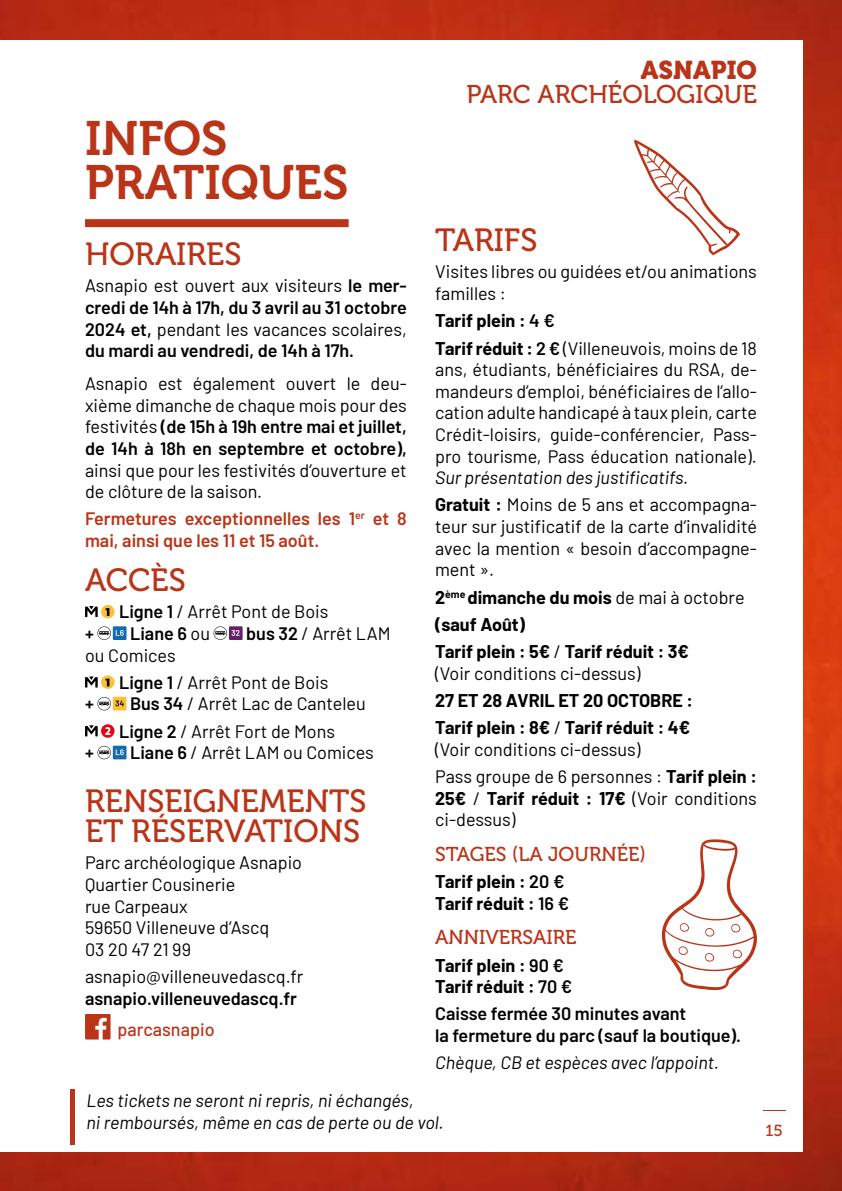
<style>
.page{position:relative;width:842px;height:1191px;background:#fff}
.page>*{position:absolute;margin:0;border:0;box-sizing:border-box;transform-origin:0 0}
.t1{font:48px/44px "Museo 700";color:#ba3418}
.t2{font:32px/30px "Museo 500";color:#ba3418}
.t3{font:25.6px "Museo 500";color:#ba3418}
.t4{font:25.6px "Museo 900";color:#ba3418}
.t5{font:20px "Museo 500";color:#ba3418}
.t6{font:18px/21.6px "Barlow";color:#000}
.t7{font:600 18px/21.6px "Barlow";color:#000;text-align:justify}
.t8{font:700 18px/27.2px "Barlow";color:#000}
.t9{font:italic 18px/27.2px "Barlow";color:#000}
.t10{font:600 18px/21.6px "Barlow";color:#ba3418}
.t11{font:500 18px "Barlow";color:#ba3418}
.t12{font:16px "Museo 500";color:#ba3418}
.s1{font-weight:600}
.s2{font-weight:400}
.s3{font-weight:700;font-style:normal}
.s4{font-style:normal}
.s5{font-weight:700}
</style>
<div class="page">
<img style="left:0;top:0;width:842px;height:1191px">
<div style="left:0;top:40px;width:802px;height:1111px;background:#fff"></div>
<div style="left:85px;top:219px;width:264px;height:8px;background:#ba3418"></div>
<svg style="left:85px;top:606px;width:13px;height:11px"></svg>
<svg style="left:101px;top:605px;width:14px;height:13px"></svg>
<svg style="left:105px;top:608px;width:4px;height:8px"></svg>
<div style="left:113px;top:626px;width:13px;height:14px;background:#146ab1"></div>
<svg style="left:97px;top:626px;width:27px;height:14px"></svg>
<div style="left:229px;top:626px;width:14px;height:14px;background:#632265"></div>
<svg style="left:214px;top:626px;width:26px;height:14px"></svg>
<svg style="left:85px;top:676px;width:13px;height:11px"></svg>
<svg style="left:101px;top:675px;width:14px;height:14px"></svg>
<svg style="left:105px;top:678px;width:4px;height:8px"></svg>
<div style="left:113px;top:697px;width:13px;height:13px;background:#fcc137"></div>
<svg style="left:97px;top:697px;width:27px;height:13px"></svg>
<svg style="left:101px;top:724px;width:14px;height:13px"></svg>
<svg style="left:105px;top:727px;width:5px;height:8px"></svg>
<svg style="left:85px;top:725px;width:13px;height:11px"></svg>
<div style="left:113px;top:745px;width:13px;height:14px;background:#146ab1"></div>
<svg style="left:97px;top:746px;width:27px;height:13px"></svg>
<svg style="left:85px;top:1014px;width:26px;height:25px"></svg>
<svg style="left:634px;top:140px;width:106px;height:115px"></svg>
<svg style="left:661px;top:839px;width:96px;height:151px"></svg>
<hr style="left:71px;top:1089px;width:4px;height:55px;background:#ba3418">
<h1 class="t1" style="left:85px;top:117px;width:265px">INFOS<br>PRATIQUES</h1>
<h3 class="t4" style="left:641px;top:56px;width:117px">ASNAPIO</h3>
<h3 class="t3" style="left:466px;top:80px;width:292px">PARC ARCHÉOLOGIQUE</h3>
<h2 class="t2" style="left:435px;top:226px;width:104px">TARIFS</h2>
<p class="t6" style="left:435px;top:260px;width:323px">Visites libres ou guidées et/ou animations familles :</p>
<p class="t8" style="left:435px;top:306px;width:323px">Tarif plein : <span class="s1">4 €<br></span>Tarif réduit : <span class="s1">2 €</span> <span class="s2">(Villeneuvois, moins de 18</span></p>
<p class="t6" style="left:435px;top:357px;width:323px;text-align:justify">ans, étudiants, bénéficiaires du RSA, de&shy;mandeurs d’emploi, bénéficiaires de l’allo&shy;cation adulte handicapé à taux plein, carte Crédit-loisirs, guide-conférencier, Pass&shy;pro tourisme, Pass éducation nationale).</p>
<p class="t9" style="left:435px;top:463px;width:323px">Sur présentation des justificatifs.<br><span class="s3">Gratuit :</span> <span class="s4">Moins de 5 ans et accompagna-</span></p>
<p class="t6" style="left:435px;top:514px;width:323px;text-align:justify">teur sur justificatif de la carte d’invalidité avec la mention « besoin d’accompagne&shy;ment ».</p>
<p class="t8" style="left:435px;top:582px;width:311px">2<sup>ème</sup> dimanche du mois <span class="s2">de mai à octobre </span>(sauf Août)<br>Tarif plein : 5€ <span class="s2">/</span> Tarif réduit : 3€</p>
<p class="t6" style="left:435px;top:661px;width:207px">(Voir conditions ci-dessus)</p>
<p class="t8" style="left:435px;top:685px;width:259px">27 ET 28 AVRIL ET 20 OCTOBRE :<br>Tarif plein : 8€ <span class="s2">/</span> Tarif réduit : 4€</p>
<p class="t6" style="left:435px;top:734px;width:323px;line-height:27.2px">(Voir conditions ci-dessus)<br>Pass groupe de 6 personnes : <span class="s5">Tarif plein :</span></p>
<p class="t6" style="left:435px;top:786px;width:323px"><span class="s5">25€</span> / <span class="s5">Tarif réduit : 17€</span> (Voir conditions ci-dessus)</p>
<p class="t5" style="left:435px;top:843px;width:212px">STAGES (LA JOURNÉE)</p>
<p class="t8" style="left:435px;top:869px;width:135px;line-height:21.6px">Tarif plein : <span class="s1">20 €<br></span>Tarif réduit : <span class="s1">16 €</span></p>
<p class="t5" style="left:435px;top:926px;width:143px">ANNIVERSAIRE</p>
<p class="t8" style="left:435px;top:953px;width:139px;line-height:21.6px">Tarif plein : <span class="s1">90 €<br></span>Tarif réduit : <span class="s1">70 €</span></p>
<p class="t7" style="left:435px;top:1001px;width:308px">Caisse fermée 30 minutes avant<br>la fermeture du parc (sauf la boutique).</p>
<p class="t9" style="left:435px;top:1047px;width:285px">Chèque, CB et espèces avec l’appoint.</p>
<p class="t9" style="left:87px;top:1088px;width:359px;line-height:21.6px">Les tickets ne seront ni repris, ni échangés,<br>ni remboursés, même en cas de perte ou de vol.</p>
<h2 class="t2" style="left:85px;top:239px;width:158px">HORAIRES</h2>
<p class="t7" style="left:85px;top:273px;width:323px"><span class="s2">Asnapio est ouvert aux visiteurs</span> le mer&shy;credi de 14h à 17h, du 3 avril au 31 octobre 2024 et, <span class="s2">pendant les vacances scolaires, </span>du mardi au vendredi, de 14h à 17h.</p>
<p class="t6" style="left:85px;top:371px;width:323px;text-align:justify">Asnapio est également ouvert le deu&shy;xième dimanche de chaque mois pour des festivités <span class="s1">(de 15h à 19h entre mai et juillet, de 14h à 18h en septembre et octobre),</span></p>
<p class="t6" style="left:85px;top:458px;width:323px">ainsi que pour les festivités d’ouverture et de clôture de la saison.</p>
<p class="t10" style="left:85px;top:507px;width:323px">Fermetures exceptionnelles les 1<sup>er</sup> et 8 mai, ainsi que les 11 et 15 août.</p>
<h2 class="t2" style="left:85px;top:565px;width:102px">ACCÈS</h2>
<p class="t6" style="left:119px;top:599px;width:211px"><span class="s1">Ligne 1</span> / Arrêt Pont de Bois</p>
<p class="t7" style="left:85px;top:621px;width:10px">+</p>
<p class="t7" style="left:130px;top:621px;width:81px">Liane 6 <span class="s2">ou</span></p>
<p class="t6" style="left:246px;top:621px;width:146px"><span class="s1">bus 32</span> / Arrêt LAM</p>
<p class="t6" style="left:119px;top:640px;width:211px;line-height:27.2px;text-indent:-34px">ou Comices<br><span class="s1">Ligne 1</span> / Arrêt Pont de Bois</p>
<p class="t7" style="left:85px;top:692px;width:10px">+</p>
<p class="t6" style="left:119px;top:689px;width:248px;line-height:27.2px;text-indent:11px"><span class="s1">Bus 34</span> / Arrêt Lac de Canteleu<br><span class="s1">Ligne 2</span> / Arrêt Fort de Mons</p>
<p class="t7" style="left:85px;top:740px;width:10px">+</p>
<p class="t6" style="left:130px;top:740px;width:245px"><span class="s1">Liane 6</span> / Arrêt LAM ou Comices</p>
<h2 class="t2" style="left:85px;top:786px;width:283px">RENSEIGNEMENTS<br>ET RÉSERVATIONS</h2>
<p class="t6" style="left:85px;top:850px;width:218px">Parc archéologique Asnapio<br>Quartier Cousinerie<br>rue Carpeaux<br>59650 Villeneuve d’Ascq<br>03 20 47 21 99</p>
<p class="t6" style="left:85px;top:964px;width:220px">asnapio@villeneuvedascq.fr</p>
<p class="t7" style="left:85px;top:986px;width:213px">asnapio.villeneuvedascq.fr</p>
<p class="t11" style="left:118px;top:1016px;width:99px">parcasnapio</p>
<p class="t12" style="left:765px;top:1122px;width:19px">15</p>
</div>
